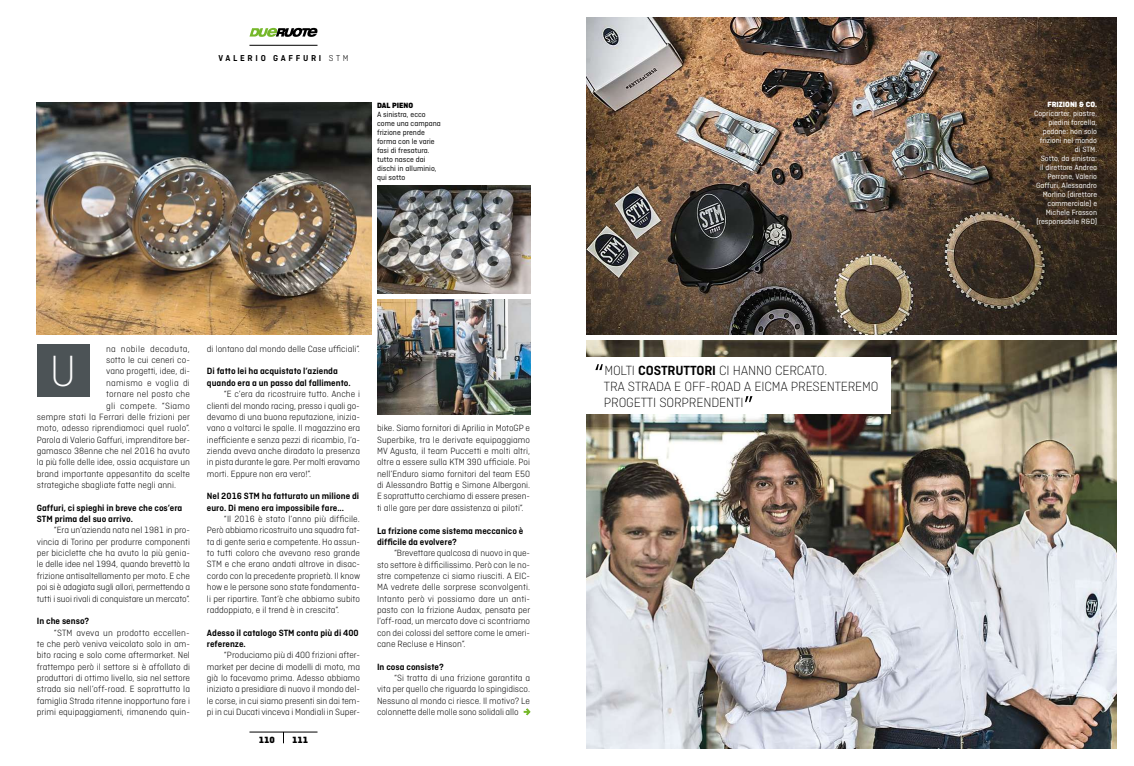
<style>
.page{position:relative;width:1134px;height:766px;background:#fff}
.page>*{position:absolute;margin:0;border:0;box-sizing:border-box;transform-origin:0 0}
.t1{font:200 46px "Ciutadella Display";color:#fff}
.t2{font:200 14px/16px "Ciutadella Display";letter-spacing:-.01em;color:#000}
.t3{font:300 9.5px/11.3px "Ciutadella";color:#000;text-align:justify}
.t4{font:600 9.5px/11.3px "Ciutadella";color:#000}
.t5{font:300 9.5px "Ciutadella";letter-spacing:.03em;color:#000}
.t6{font:300 9.5px "Ciutadella";letter-spacing:.025em;color:#000}
.t7{font:800 9.5px "Ciutadella Display";color:#000}
.t8{font:600 9px "Ciutadella";letter-spacing:.3em;color:#000}
.t9{font:8px/9px "Ciutadella";color:#fff;text-align:right}
.t10{font:8px/9px "Ciutadella";color:#000}
.t11{font:800 8px "Ciutadella Display";color:#fff}
.t12{font:800 8px "Ciutadella Display";color:#000}
.s1{font-weight:300}
.s2{font-family:"Ciutadella";font-weight:600}
</style>
<div class="page">
<div style="left:37px;top:344px;width:52px;height:53px;background:#4c5356"></div>
<img style="left:587px;top:17px;width:530px;height:317px">
<img style="left:587px;top:340px;width:530px;height:408px">
<div style="left:584px;top:357px;width:306px;height:57px;background:#fff"></div>
<svg style="left:595px;top:364px;width:8px;height:6px"></svg>
<svg style="left:745px;top:396px;width:7px;height:6px"></svg>
<img style="left:37px;top:102px;width:334px;height:232px">
<img style="left:377px;top:186px;width:153px;height:107px">
<img style="left:377px;top:299px;width:153px;height:115px">
<svg style="left:524px;top:708px;width:6px;height:7px"></svg>
<hr style="left:249px;top:731px;width:68px;height:1px;background:#000">
<svg style="left:283px;top:731px;width:1px;height:12px"></svg>
<hr style="left:249px;top:45px;width:68px;height:1px;background:#000">
<svg style="left:249px;top:28px;width:69px;height:9px"></svg>
<p class="t8" style="left:218px;top:53px;width:132px">VALERIO GAFFURI <span class="s1">STM</span></p>
<p class="t12" style="left:377px;top:101px;width:38px">DAL PIENO</p>
<p class="t10" style="left:377px;top:110px;width:65px">A sinistra, ecco come una campana frizione prende forma con le varie fasi di fresatura. tutto nasce dai dischi in alluminio, qui sotto</p>
<p class="t5" style="left:106px;top:343px;width:85px">na nobile decaduta,</p>
<p class="t3" style="left:106px;top:354px;width:85px">sotto le cui ceneri co-</p>
<p class="t3" style="left:106px;top:365px;width:85px">vano progetti, idee, di-</p>
<p class="t6" style="left:106px;top:377px;width:85px">namismo e voglia di</p>
<p class="t3" style="left:106px;top:388px;width:85px">tornare nel posto che</p>
<p class="t5" style="left:106px;top:400px;width:85px">gli compete. “Siamo</p>
<p class="t3" style="left:37px;top:411px;width:155px">sempre stati la Ferrari delle frizioni per</p>
<p class="t3" style="left:37px;top:422px;width:155px">moto, adesso riprendiamoci quel ruolo”.</p>
<p class="t3" style="left:37px;top:433px;width:155px">Parola di Valerio Gaffuri, imprenditore ber-</p>
<p class="t3" style="left:37px;top:445px;width:155px">gamasco 38enne che nel 2016 ha avuto</p>
<p class="t3" style="left:37px;top:456px;width:155px">la più folle delle idee, ossia acquistare un</p>
<p class="t3" style="left:37px;top:467px;width:155px">brand importante appesantito da scelte</p>
<p class="t3" style="left:37px;top:479px;width:141px">strategiche sbagliate fatte negli anni.</p>
<p class="t4" style="left:37px;top:501px;width:147px">Gaffuri, ci spieghi in breve che cos’era<br>STM prima del suo arrivo.</p>
<p class="t3" style="left:37px;top:524px;width:155px;text-indent:17px">“Era un’azienda nata nel 1981 in pro&shy;vincia di Torino per produrre componenti per biciclette che ha avuto la più genia&shy;le delle idee nel 1994, quando brevettò la frizione antisaltellamento per moto. E che poi si è adagiata sugli allori, permettendo a tutti i suoi rivali di conquistare un mercato”.</p>
<p class="t4" style="left:37px;top:615px;width:54px">In che senso?</p>
<p class="t3" style="left:37px;top:626px;width:155px;text-indent:17px">“STM aveva un prodotto eccellen&shy;te che però veniva veicolato solo in am&shy;bito racing e solo come aftermarket. Nel frattempo però il settore si è affollato di produttori di ottimo livello, sia nel settore strada sia nell’off-road. E soprattutto la famiglia Strada ritenne inopportuno fare i primi equipaggiamenti, rimanendo quin-</p>
<h1 class="t1" style="left:50px;top:346px;width:28px">U</h1>
<p class="t3" style="left:207px;top:343px;width:155px">di lontano dal mondo delle Case ufficiali”.</p>
<p class="t4" style="left:207px;top:365px;width:145px">Di fatto lei ha acquistato l’azienda quando era a un passo dal fallimento.</p>
<p class="t3" style="left:207px;top:388px;width:155px;text-indent:17px">“E c’era da ricostruire tutto. Anche i clienti del mondo racing, presso i quali go&shy;devamo di una buona reputazione, inizia&shy;vano a voltarci le spalle. Il magazzino era inefficiente e senza pezzi di ricambio, l’a&shy;zienda aveva anche diradato la presenza in pista durante le gare. Per molti eravamo morti. Eppure non era vero!”.</p>
<p class="t4" style="left:207px;top:490px;width:154px">Nel 2016 STM ha fatturato un milione di euro. Di meno era impossibile fare...</p>
<p class="t3" style="left:207px;top:513px;width:155px;text-indent:17px">“Il 2016 è stato l’anno più difficile.<br>Però abbiamo ricostruito una squadra fat&shy;ta di gente seria e competente. Ho assun&shy;to tutti coloro che avevano reso grande STM e che erano andati altrove in disac&shy;cordo con la precedente proprietà. Il know how e le persone sono state fondamenta&shy;li per ripartire. Tant’è che abbiamo subito raddoppiato, e il trend è in crescita”.</p>
<p class="t4" style="left:207px;top:626px;width:153px">Adesso il catalogo STM conta più di 400 referenze.</p>
<p class="t3" style="left:207px;top:649px;width:155px;text-indent:17px">“Produciamo più di 400 frizioni after&shy;market per decine di modelli di moto, ma già lo facevamo prima. Adesso abbiamo iniziato a presidiare di nuovo il mondo del&shy;le corse, in cui siamo presenti sin dai tem&shy;pi in cui Ducati vinceva i Mondiali in Super-</p>
<p class="t7" style="left:259px;top:734px;width:18px">110</p>
<p class="t7" style="left:292px;top:734px;width:18px">111</p>
<p class="t3" style="left:377px;top:422px;width:155px">bike. Siamo fornitori di Aprilia in MotoGP e Superbike, tra le derivate equipaggiamo MV Agusta, il team Puccetti e molti altri, oltre a essere sulla KTM 390 ufficiale. Poi nell’Enduro siamo fornitori del team E50 di Alessandro Battig e Simone Albergoni.<br>E soprattutto cerchiamo di essere presen&shy;ti alle gare per dare assistenza ai piloti”.</p>
<p class="t4" style="left:377px;top:524px;width:148px">La frizione come sistema meccanico è difficile da evolvere?</p>
<p class="t3" style="left:377px;top:547px;width:155px;text-indent:17px">“Brevettare qualcosa di nuovo in que&shy;sto settore è difficilissimo. Però con le no&shy;stre competenze ci siamo riusciti. A EIC-MA vedrete delle sorprese sconvolgenti.<br>Intanto però vi possiamo dare un anti&shy;pasto con la frizione Audax, pensata per l’off-road, un mercato dove ci scontriamo con dei colossi del settore come le ameri&shy;cane Recluse e Hinson”.</p>
<p class="t4" style="left:377px;top:660px;width:68px">In cosa consiste?</p>
<p class="t3" style="left:377px;top:672px;width:155px;text-indent:17px">“Si tratta di una frizione garantita a vita per quello che riguarda lo spingidisco.<br>Nessuno al mondo ci riesce. Il motivo? Le colonnette delle molle sono solidali allo</p>
<h2 class="t2" style="left:604px;top:362px;width:276px">MOLTI <span class="s2">COSTRUTTORI</span> CI HANNO CERCATO.<br>TRA STRADA E OFF-ROAD A EICMA PRESENTEREMO<br>PROGETTI SORPRENDENTI</h2>
<p class="t11" style="left:1047px;top:100px;width:51px">FRIZIONI &amp; CO.</p>
<p class="t9" style="left:1034px;top:109px;width:65px">Copricarter, piastre, piedini forcella, pedane: non solo frizioni nel mondo di STM.<br>Sotto, da sinistra:<br>il direttore Andrea<br>Perrone, Valerio<br>Gaffuri, Alessandro<br>Morlino (direttore commerciale) e<br>Michele Frasson (responsabile R&amp;D)</p>
</div>
